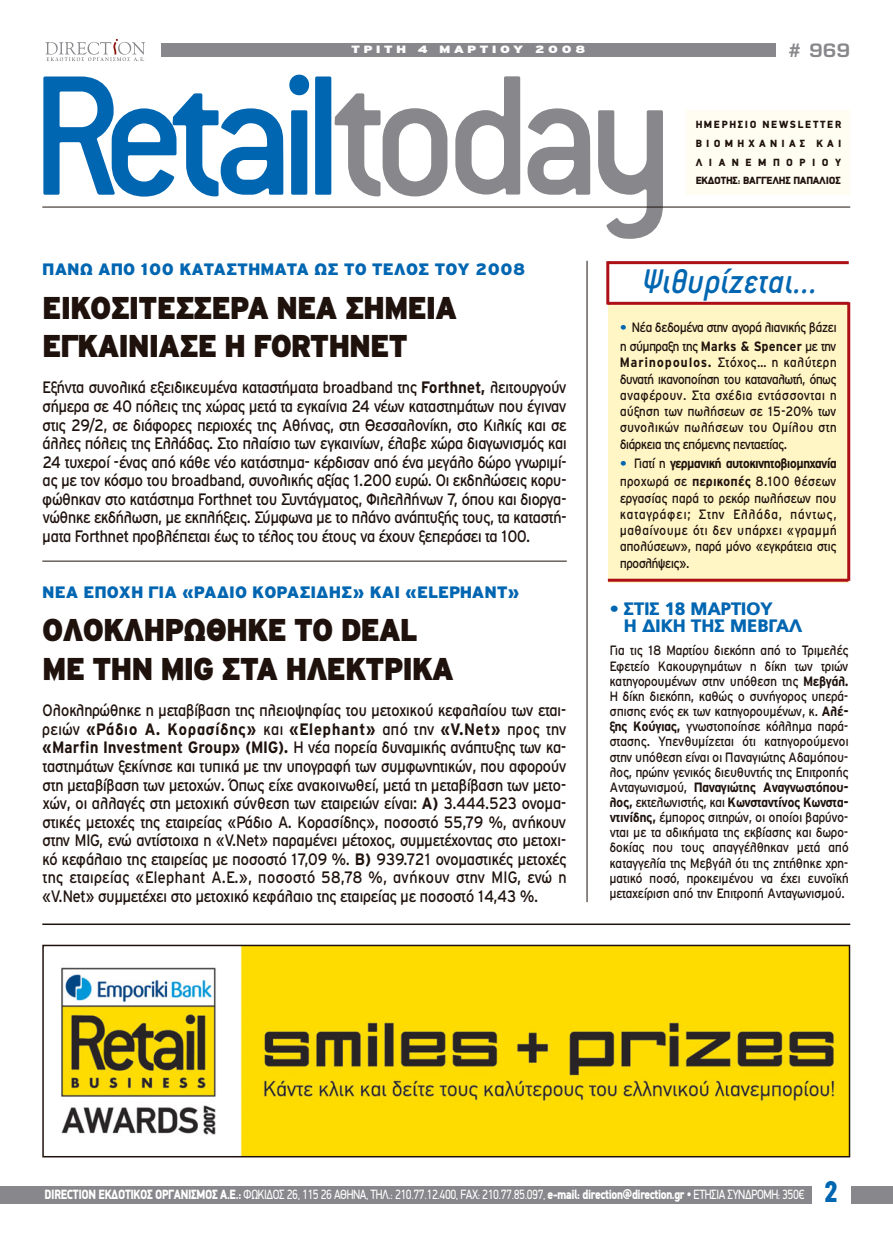
<style>
.page{position:relative;width:893px;height:1234px;background:#fff}
.page>*{position:absolute;margin:0;border:0;box-sizing:border-box;transform-origin:0 0}
.t1{font:italic 500 37.5px "PF Premier";letter-spacing:.025em;color:#0066b1;scale:.91 1}
.t2{font:800 31.5px/38.4px "PF Transit";letter-spacing:-.04em;color:#1f120d;scale:.9 1}
.t3{font:900 condensed 30px "PF Din Text";color:#0066b1}
.t4{font:500 19.5px "PF Euroset Condensed";color:#88878b}
.t5{font:900 18px/16.6px "PF Catalog";letter-spacing:-.03em;color:#0066b1}
.t6{font:500 16.5px/18.6px "PF Transit";letter-spacing:-.04em;color:#1f120d;text-align:justify;scale:.9 1}
.t7{font:900 16.5px "PF Transit";color:#0066b1}
.t8{font:500 13.5px/15.1px "PF Transit";letter-spacing:-.055em;color:#1f120d;text-align:justify;scale:.9 1}
.t9{font:13.5px "PF Din Display";letter-spacing:-.03em;color:#fff;scale:.82 1}
.t10{font:700 13.5px/18.9px "PF Transit";letter-spacing:-.075em;color:#1f120d;scale:.9 1}
.t11{font:900 10.5px/18.6px "PF Din Display";letter-spacing:.2em;color:#1f120d;text-align:justify}
.t12{font:800 10.5px "PF Transit";letter-spacing:.24em;color:#fff;scale:1.26 1}
.s1{font-weight:700}
.s2{font-family:"PF Catalog";font-weight:900;color:#0066b1}
.s3{font-weight:500}
.s4{font-weight:900}
</style>
<div class="page">
<svg style="left:43px;top:76px;width:240px;height:120px"></svg>
<svg style="left:289px;top:75px;width:20px;height:120px"></svg>
<div style="left:315px;top:76px;width:16px;height:119px;background:#0066b1;border-radius:2px"></div>
<svg style="left:335px;top:93px;width:112px;height:103px"></svg>
<svg style="left:455px;top:76px;width:65px;height:118px"></svg>
<svg style="left:528px;top:108px;width:62px;height:87px"></svg>
<svg style="left:598px;top:110px;width:65px;height:129px"></svg>
<hr style="left:42px;top:207px;width:808px;height:1px;background:#1f120d">
<div style="left:0;top:1186px;width:893px;height:17px;background:#88878b"></div>
<div style="left:812px;top:1165px;width:38px;height:38px;background:#fff"></div>
<div style="left:687px;top:111px;width:163px;height:84px;background:#fffcf1"></div>
<div style="left:161px;top:43px;width:614px;height:14px;background:#88878b"></div>
<svg style="left:45px;top:39px;width:100px;height:22px"></svg>
<hr style="left:42px;top:560px;width:525px;height:1px;background:#1f120d">
<hr style="left:587px;top:261px;width:1px;height:640px;background:#1f120d">
<div style="left:608px;top:303px;width:241px;height:279px;background:#fff5c5"></div>
<hr style="left:608px;top:261px;width:241px;height:3px;background:#ad0f17">
<hr style="left:608px;top:302px;width:241px;height:3px;background:#ad0f17">
<hr style="left:608px;top:578px;width:240px;height:3px;background:#ad0f17">
<hr style="left:606px;top:261px;width:3px;height:43px;background:#ad0f17">
<hr style="left:847px;top:302px;width:3px;height:278px;background:#ad0f17">
<svg style="left:42px;top:923px;width:809px;height:234px"></svg>
<p class="t12" style="left:351px;top:46px;width:188px">ΤΡΙΤΗ 4 ΜΑΡΤΙΟΥ 2008</p>
<p class="t4" style="left:788px;top:43px;width:64px"># 969</p>
<p class="t7" style="left:42px;top:262px;width:485px">ΠΑΝΩ ΑΠΟ 100 ΚΑΤΑΣΤΗΜΑΤΑ ΩΣ ΤΟ ΤΕΛΟΣ ΤΟΥ 2008</p>
<h2 class="t2" style="left:42px;top:291px;width:463px">ΕΙΚΟΣΙΤΕΣΣΕΡΑ ΝΕΑ ΣΗΜΕΙΑ<br>ΕΓΚΑΙΝΙΑΣΕ Η FORTHNET</h2>
<p class="t6" style="left:42px;top:379px;width:584px">Εξήντα συνολικά εξειδικευμένα καταστήματα broadband της <span class="s1">Forthnet,</span> λειτουργούν σήμερα σε 40 πόλεις της χώρας μετά τα εγκαίνια 24 νέων καταστημάτων που έγιναν στις 29/2, σε διάφορες περιοχές της Αθήνας, στη Θεσσαλονίκη, στο Κιλκίς και σε άλλες πόλεις της Ελλάδας. Στο πλαίσιο των εγκαινίων, έλαβε χώρα διαγωνισμός και 24 τυχεροί -ένας από κάθε νέο κατάστημα- κέρδισαν από ένα μεγάλο δώρο γνωριμί&shy;ας με τον κόσμο του broadband, συνολικής αξίας 1.200 ευρώ. Οι εκδηλώσεις κορυ&shy;φώθηκαν στο κατάστημα Forthnet του Συντάγματος, Φιλελλήνων 7, όπου και διοργα&shy;νώθηκε εκδήλωση, με εκπλήξεις. Σύμφωνα με το πλάνο ανάπτυξής τους, τα καταστή&shy;ματα Forthnet προβλέπεται έως το τέλος του έτους να έχουν ξεπεράσει τα 100.</p>
<p class="t7" style="left:42px;top:585px;width:479px">ΝΕΑ ΕΠΟΧΗ ΓΙΑ «ΡΑΔΙΟ ΚΟΡΑΣΙΔΗΣ» ΚΑΙ «ELEPHANT»</p>
<h2 class="t2" style="left:42px;top:613px;width:459px">ΟΛΟΚΛΗΡΩΘΗΚΕ ΤΟ DEAL<br>ΜΕ ΤΗΝ MIG ΣΤΑ ΗΛΕΚΤΡΙΚΑ</h2>
<p class="t6" style="left:42px;top:702px;width:584px">Ολοκληρώθηκε η μεταβίβαση της πλειοψηφίας του μετοχικού κεφαλαίου των εται&shy;ρειών <span class="s1">«Ράδιο Α. Κορασίδης»</span> και <span class="s1">«Elephant»</span> από την <span class="s1">«V.Net»</span> προς την <span class="s1">«Marfin Investment Group» (MIG).</span> Η νέα πορεία δυναμικής ανάπτυξης των κα&shy;ταστημάτων ξεκίνησε και τυπικά με την υπογραφή των συμφωνητικών, που αφορούν στη μεταβίβαση των μετοχών. Όπως είχε ανακοινωθεί, μετά τη μεταβίβαση των μετο&shy;χών, οι αλλαγές στη μετοχική σύνθεση των εταιρειών είναι: <span class="s1">Α)</span> 3.444.523 ονομα&shy;στικές μετοχές της εταιρείας «Ράδιο Α. Κορασίδης», ποσοστό 55,79 %, ανήκουν στην MIG, ενώ αντίστοιχα η «V.Net» παραμένει μέτοχος, συμμετέχοντας στο μετοχι&shy;κό κεφάλαιο της εταιρείας με ποσοστό 17,09 %. <span class="s1">Β)</span> 939.721 ονομαστικές μετοχές της εταιρείας «Elephant Α.Ε.», ποσοστό 58,78 %, ανήκουν στην MIG, ενώ η «V.Net» συμμετέχει στο μετοχικό κεφάλαιο της εταιρείας με ποσοστό 14,43 %.</p>
<p class="t11" style="left:696px;top:116px;width:147px">HMEPHΣIO NEWSLETTER BIOMHXANIAΣ KAI ΛIANEMΠOPIOY ΕΚΔΟΤΗΣ: ΒΑΓΓΕΛΗΣ ΠΑΠΑΛΙΟΣ</p>
<h1 class="t1" style="left:641px;top:269px;width:193px">Ψιθυρίζεται...</h1>
<p class="t8" style="left:620px;top:319px;width:243px;line-height:18.9px"><span class="s2">•</span> Νέα δεδομένα στην αγορά λιανικής βάζει η σύμπραξη της <span class="s1">Marks &amp; Spencer</span> με την</p>
<p class="t8" style="left:620px;top:355px;width:243px;line-height:16.2px"><span class="s1">Marinopoulos.</span> Στόχος… η καλύτερη δυνατή ικανοποίηση του καταναλωτή, όπως αναφέρουν. Στα σχέδια εντάσσονται η αύξηση των πωλήσεων σε 15-20% των συνολικών πωλήσεων του Ομίλου στη διάρκεια της επόμενης πενταετίας.</p>
<p class="t10" style="left:620px;top:454px;width:243px"><span class="s2">•</span> <span class="s3">Γιατί η</span> γερμανική αυτοκινητοβιομηχανία <span class="s3">προχωρά σε</span> περικοπές <span class="s3">8.100 θέσεων</span></p>
<p class="t8" style="left:620px;top:491px;width:243px;line-height:16.2px">εργασίας παρά το ρεκόρ πωλήσεων που καταγράφει; Στην Ελλάδα, πάντως, μαθαίνουμε ότι δεν υπάρχει «γραμμή απολύσεων», παρά μόνο «εγκράτεια στις προσλήψεις».</p>
<p class="t5" style="left:624px;top:602px;width:180px;text-indent:-14px">• ΣΤΙΣ 18 ΜΑΡΤΙΟΥ<br>Η ΔΙΚΗ ΤΗΣ ΜΕΒΓΑΛ</p>
<p class="t8" style="left:609px;top:644px;width:267px">Για τις 18 Μαρτίου διεκόπη από το Τριμελές Εφετείο Κακουργημάτων η δίκη των τριών κατηγορουμένων στην υπόθεση της <span class="s1">Μεβγάλ.<br></span>Η δίκη διεκόπη, καθώς ο συνήγορος υπερά&shy;σπισης ενός εκ των κατηγορουμένων, κ. <span class="s1">Αλέ&shy;ξης Κούγιας,</span> γνωστοποίησε κόλλημα παρά&shy;στασης. Υπενθυμίζεται ότι κατηγορούμενοι στην υπόθεση είναι οι Παναγιώτης Αδαμόπου&shy;λος, πρώην γενικός διευθυντής της Επιτροπής Ανταγωνισμού, <span class="s1">Παναγιώτης Αναγνωστόπου&shy;λος,</span> εκτελωνιστής, και <span class="s1">Κωνσταντίνος Κωνστα&shy;ντινίδης,</span> έμπορος σιτηρών, οι οποίοι βαρύνο&shy;νται με τα αδικήματα της εκβίασης και δωρο&shy;δοκίας που τους απαγγέλθηκαν μετά από καταγγελία της Μεβγάλ ότι της ζητήθηκε χρη&shy;ματικό ποσό, προκειμένου να έχει ευνοϊκή μεταχείριση από την Επιτροπή Ανταγωνισμού.</p>
<p class="t9" style="left:45px;top:1189px;width:929px"><span class="s4">DIRECTION ΕΚΔΟΤΙΚΟΣ ΟΡΓΑΝΙΣΜΟΣ A.E.:</span> ΦΩΚΙΔΟΣ 26, 115 26 AΘΗΝΑ, ΤΗΛ.: 210.77.12.400, FAX: 210.77.85.097, <span class="s4">e-mail: direction@direction.gr</span> • EΤΗΣΙΑ ΣΥΝΔΡΟΜΗ: 350€</p>
<h3 class="t3" style="left:824px;top:1180px;width:15px">2</h3>
</div>
